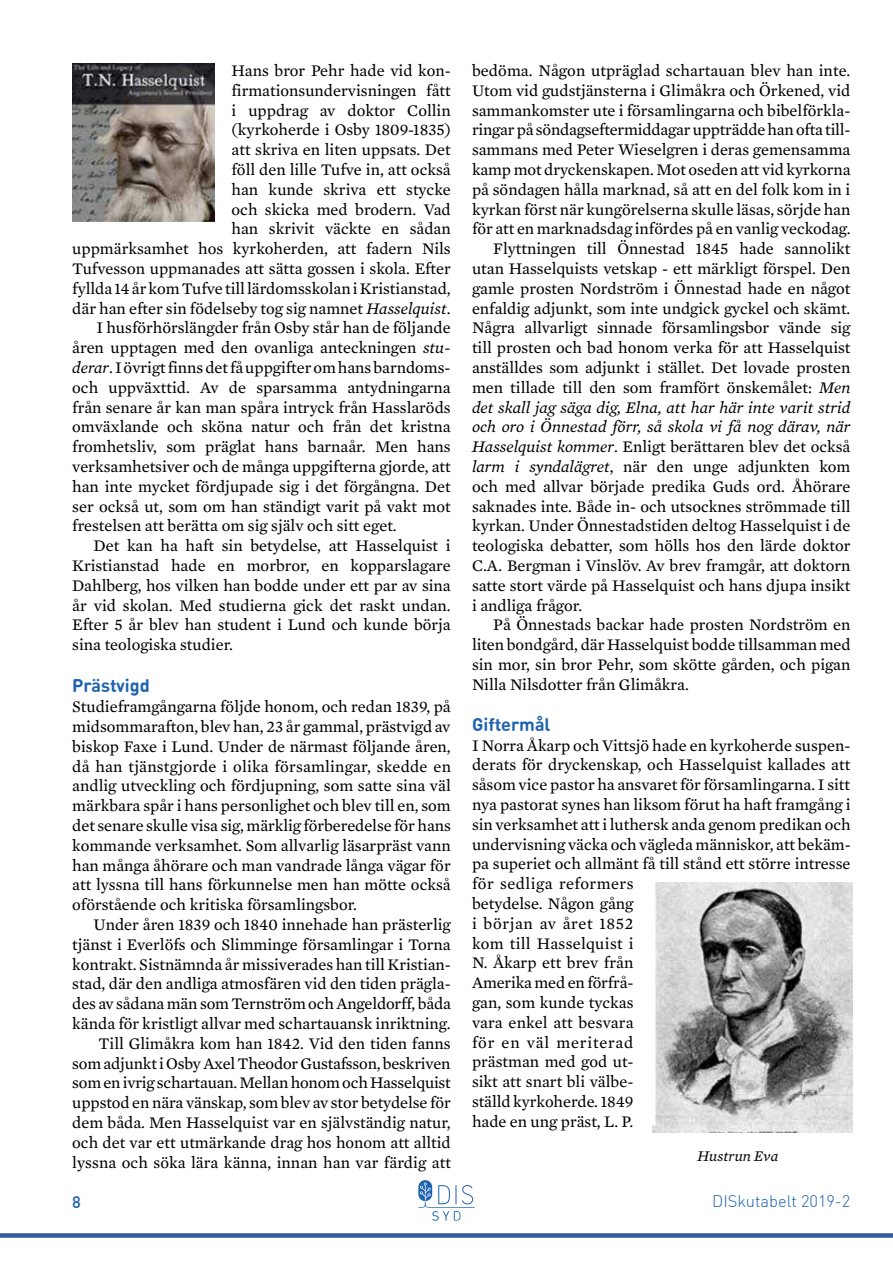
<style>
.page{position:relative;width:893px;height:1263px;background:#fff}
.page>*{position:absolute;margin:0;border:0;box-sizing:border-box;transform-origin:0 0}
.t1{font:700 18px "DIN Round Offc Pro";color:#1e63af}
.t2{font:16.5px/19.8px "Mercury Text G2";color:#000;text-align:justify}
.t3{font:italic 16.5px "Mercury Text G2";color:#000}
.t4{font:300 16.5px "DIN Round Offc Pro";color:#1e63af}
.t5{font:500 16.5px "DIN Round Offc Pro";color:#1e63af}
.t6{font:italic 15px "Mercury Text G2";color:#000}
.s1{font-style:italic}
</style>
<div class="page">
<svg style="left:418px;top:1180px;width:57px;height:41px"></svg>
<div style="left:0;top:1233px;width:893px;height:5px;background:#345d9d"></div>
<img style="left:72px;top:64px;width:143px;height:157px">
<img style="left:653px;top:882px;width:199px;height:251px">
<p class="t2" style="left:232px;top:61px;width:221px">Hans bror Pehr hade vid kon-</p>
<p class="t2" style="left:232px;top:80px;width:221px">firmationsundervisningen fått</p>
<p class="t2" style="left:232px;top:100px;width:221px">i uppdrag av doktor Collin</p>
<p class="t2" style="left:232px;top:120px;width:221px">(kyrkoherde i Osby 1809-1835)</p>
<p class="t2" style="left:232px;top:140px;width:221px">att skriva en liten uppsats. Det</p>
<p class="t2" style="left:232px;top:160px;width:221px">föll den lille Tufve in, att också</p>
<p class="t2" style="left:232px;top:179px;width:221px">han kunde skriva ett stycke</p>
<p class="t2" style="left:232px;top:199px;width:221px">och skicka med brodern. Vad</p>
<p class="t2" style="left:232px;top:219px;width:221px">han skrivit väckte en sådan</p>
<p class="t2" style="left:72px;top:239px;width:380px">uppmärksamhet hos kyrkoherden, att fadern Nils</p>
<p class="t2" style="left:72px;top:259px;width:380px">Tufvesson uppmanades att sätta gossen i skola. Efter</p>
<p class="t2" style="left:72px;top:278px;width:380px">fyllda 14 år kom Tufve till lärdomsskolan i Kristianstad,</p>
<p class="t2" style="left:72px;top:298px;width:380px">där han efter sin födelseby tog sig namnet <span class="s1">Hasselquist</span>.</p>
<p class="t2" style="left:97px;top:318px;width:356px">I husförhörslängder från Osby står han de följande</p>
<p class="t2" style="left:72px;top:338px;width:380px">åren upptagen med den ovanliga anteckningen <span class="s1">stu-</span></p>
<p class="t2" style="left:72px;top:358px;width:380px"><span class="s1">derar</span>. I övrigt finns det få uppgifter om hans barndoms-</p>
<p class="t2" style="left:72px;top:377px;width:380px">och uppväxttid. Av de sparsamma antydningarna</p>
<p class="t2" style="left:72px;top:397px;width:380px">från senare år kan man spåra intryck från Hasslaröds</p>
<p class="t2" style="left:72px;top:417px;width:380px">omväxlande och sköna natur och från det kristna</p>
<p class="t2" style="left:72px;top:437px;width:380px">fromhetsliv, som präglat hans barnaår. Men hans</p>
<p class="t2" style="left:72px;top:457px;width:380px">verksamhetsiver och de många uppgifterna gjorde, att</p>
<p class="t2" style="left:72px;top:476px;width:380px">han inte mycket fördjupade sig i det förgångna. Det</p>
<p class="t2" style="left:72px;top:496px;width:380px">ser också ut, som om han ständigt varit på vakt mot</p>
<p class="t2" style="left:72px;top:516px;width:326px">frestelsen att berätta om sig själv och sitt eget.</p>
<p class="t2" style="left:93px;top:536px;width:359px">Det kan ha haft sin betydelse, att Hasselquist i</p>
<p class="t2" style="left:72px;top:556px;width:380px">Kristianstad hade en morbror, en kopparslagare</p>
<p class="t2" style="left:72px;top:575px;width:380px">Dahlberg, hos vilken han bodde under ett par av sina</p>
<p class="t2" style="left:72px;top:595px;width:380px">år vid skolan. Med studierna gick det raskt undan.</p>
<p class="t2" style="left:72px;top:615px;width:380px">Efter 5 år blev han student i Lund och kunde börja</p>
<p class="t2" style="left:72px;top:635px;width:162px">sina teologiska studier.</p>
<p class="t1" style="left:72px;top:673px;width:79px">Prästvigd</p>
<p class="t2" style="left:72px;top:697px;width:380px">Studieframgångarna följde honom, och redan 1839, på midsommarafton, blev han, 23 år gammal, prästvigd av biskop Faxe i Lund. Under de närmast följande åren, då han tjänstgjorde i olika församlingar, skedde en andlig utveckling och fördjupning, som satte sina väl märkbara spår i hans personlighet och blev till en, som det senare skulle visa sig, märklig förberedelse för hans kommande verksamhet. Som allvarlig läsarpräst vann han många åhörare och man vandrade långa vägar för att lyssna till hans förkunnelse men han mötte också oförstående och kritiska församlingsbor.</p>
<p class="t2" style="left:72px;top:914px;width:380px;text-align:right">Under åren 1839 och 1840 innehade han prästerlig tjänst i Everlöfs och Slimminge församlingar i Torna kontrakt. Sistnämnda år missiverades han till Kristian&shy;stad, där den andliga atmosfären vid den tiden prägla&shy;des av sådana män som Ternström och Angeldorff, båda kända för kristligt allvar med schartauansk inriktning.<br>Till Glimåkra kom han 1842. Vid den tiden fanns som adjunkt i Osby Axel Theodor Gustafsson, beskriven som en ivrig schartauan. Mellan honom och Hasselquist uppstod en nära vänskap, som blev av stor betydelse för dem båda. Men Hasselquist var en självständig natur, och det var ett utmärkande drag hos honom att alltid lyssna och söka lära känna, innan han var färdig att</p>
<p class="t2" style="left:472px;top:61px;width:380px">bedöma. Någon utpräglad schartauan blev han inte.</p>
<p class="t2" style="left:472px;top:80px;width:380px">Utom vid gudstjänsterna i Glimåkra och Örkened, vid</p>
<p class="t2" style="left:472px;top:100px;width:380px">sammankomster ute i församlingarna och bibelförkla-</p>
<p class="t2" style="left:472px;top:120px;width:380px">ringar på söndagseftermiddagar uppträdde han ofta till-</p>
<p class="t2" style="left:472px;top:140px;width:380px">sammans med Peter Wieselgren i deras gemensamma</p>
<p class="t2" style="left:472px;top:160px;width:380px">kamp mot dryckenskapen. Mot oseden att vid kyrkorna</p>
<p class="t2" style="left:472px;top:179px;width:380px">på söndagen hålla marknad, så att en del folk kom in i</p>
<p class="t2" style="left:472px;top:199px;width:380px">kyrkan först när kungörelserna skulle läsas, sörjde han</p>
<p class="t2" style="left:472px;top:219px;width:380px">för att en marknadsdag infördes på en vanlig veckodag.</p>
<p class="t2" style="left:493px;top:239px;width:359px">Flyttningen till Önnestad 1845 hade sannolikt</p>
<p class="t2" style="left:472px;top:259px;width:380px">utan Hasselquists vetskap - ett märkligt förspel. Den</p>
<p class="t2" style="left:472px;top:278px;width:380px">gamle prosten Nordström i Önnestad hade en något</p>
<p class="t2" style="left:472px;top:298px;width:380px">enfaldig adjunkt, som inte undgick gyckel och skämt.</p>
<p class="t2" style="left:472px;top:318px;width:380px">Några allvarligt sinnade församlingsbor vände sig</p>
<p class="t2" style="left:472px;top:338px;width:380px">till prosten och bad honom verka för att Hasselquist</p>
<p class="t2" style="left:472px;top:358px;width:380px">anställdes som adjunkt i stället. Det lovade prosten</p>
<p class="t2" style="left:472px;top:377px;width:380px">men tillade till den som framfört önskemålet: <span class="s1">Men</span></p>
<p class="t3" style="left:472px;top:397px;width:380px">det skall jag säga dig, Elna, att har här inte varit strid</p>
<p class="t3" style="left:472px;top:417px;width:380px">och oro i Önnestad förr, så skola vi få nog därav, när</p>
<p class="t2" style="left:472px;top:437px;width:380px"><span class="s1">Hasselquist kommer</span>. Enligt berättaren blev det också</p>
<p class="t2" style="left:472px;top:457px;width:380px"><span class="s1">larm i syndalägret</span>, när den unge adjunkten kom</p>
<p class="t2" style="left:472px;top:476px;width:380px">och med allvar började predika Guds ord. Åhörare</p>
<p class="t2" style="left:472px;top:496px;width:380px">saknades inte. Både in- och utsocknes strömmade till</p>
<p class="t2" style="left:472px;top:516px;width:380px">kyrkan. Under Önnestadstiden deltog Hasselquist i de</p>
<p class="t2" style="left:472px;top:536px;width:380px">teologiska debatter, som hölls hos den lärde doktor</p>
<p class="t2" style="left:472px;top:556px;width:380px">C.A. Bergman i Vinslöv. Av brev framgår, att doktorn</p>
<p class="t2" style="left:472px;top:575px;width:380px">satte stort värde på Hasselquist och hans djupa insikt</p>
<p class="t2" style="left:472px;top:595px;width:112px">i andliga frågor.</p>
<p class="t2" style="left:493px;top:615px;width:359px">På Önnestads backar hade prosten Nordström en</p>
<p class="t2" style="left:472px;top:635px;width:380px">liten bondgård, där Hasselquist bodde tillsamman med</p>
<p class="t2" style="left:472px;top:655px;width:380px">sin mor, sin bror Pehr, som skötte gården, och pigan</p>
<p class="t2" style="left:472px;top:674px;width:218px">Nilla Nilsdotter från Glimåkra.</p>
<p class="t1" style="left:472px;top:712px;width:80px">Giftermål</p>
<p class="t2" style="left:472px;top:735px;width:380px;text-align:left">I Norra Åkarp och Vittsjö hade en kyrkoherde suspen&shy;derats för dryckenskap, och Hasselquist kallades att såsom vice pastor ha ansvaret för församlingarna. I sitt nya pastorat synes han liksom förut ha haft framgång i sin verksamhet att i luthersk anda genom predikan och undervisning väcka och vägleda människor, att bekäm&shy;pa superiet och allmänt få till stånd ett större intresse för sedliga reformers<br>betydelse. Någon gång<br>i början av året 1852<br>kom till Hasselquist i<br>N. Åkarp ett brev från<br>Amerika med en förfrå-<br>gan, som kunde tyckas<br>vara enkel att besvara<br>för en väl meriterad<br>prästman med god ut-<br>sikt att snart bli välbe-<br>ställd kyrkoherde. 1849<br>hade en ung präst, L. P.</p>
<p class="t6" style="left:697px;top:1147px;width:83px">Hustrun Eva</p>
<p class="t5" style="left:72px;top:1190px;width:10px">8</p>
<p class="t4" style="left:712px;top:1190px;width:140px">DISkutabelt 2019-2</p>
</div>
